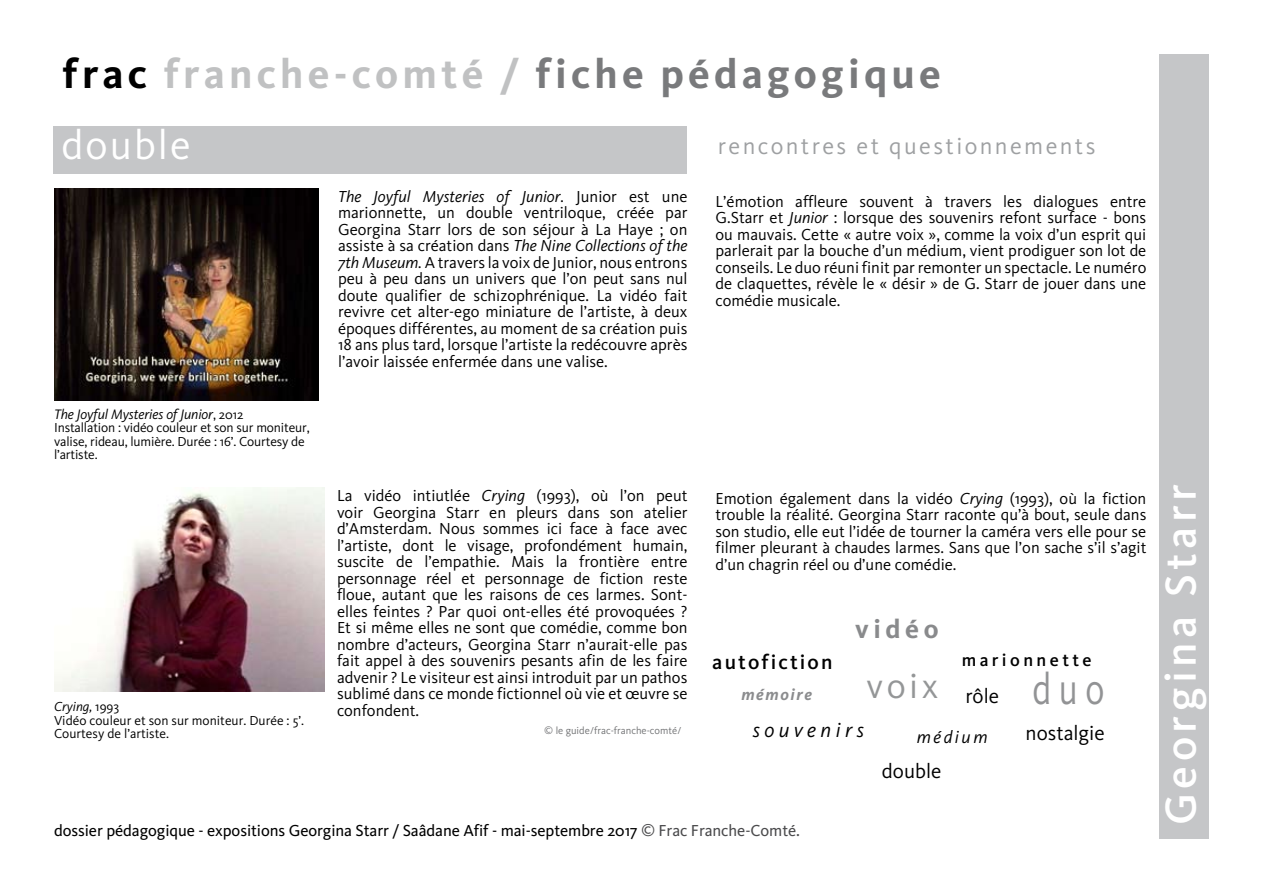
<style>
.page{position:relative;width:1263px;height:893px;background:#fff}
.page>*{position:absolute;margin:0;border:0;box-sizing:border-box;transform-origin:0 0}
.t1{font:500 45px "Kievit";letter-spacing:.1em;color:#fff}
.t2{font:45px "Kievit";color:#929395;scale:.8 1}
.t3{font:700 42px "Kievit";letter-spacing:.1em;color:#797a7c}
.t4{font:42px "Kievit";letter-spacing:.05em;color:#fff}
.t5{font:36px "Kievit";color:#949697}
.t6{font:700 27px "Kievit";letter-spacing:.17em;color:#898a8c}
.t7{font:24px "Kievit";letter-spacing:.1em;color:#9ea0a2}
.t8{font:21px "Kievit";color:#000}
.t9{font:500 21px "Kievit";letter-spacing:.1em;color:#000}
.t10{font:italic 21px "Kievit";letter-spacing:.21em;color:#000}
.t11{font:500 18px "Kievit";letter-spacing:.19em;color:#000}
.t12{font:italic 18px "Kievit";letter-spacing:.14em;color:#000}
.t13{font:16.5px/16.5px "Kievit";color:#000;text-align:justify}
.t14{font:16.5px "Kievit";letter-spacing:-.005em;color:#000}
.t15{font:italic 700 16.5px "Kievit";letter-spacing:.1em;color:#8b8c8e}
.t16{font:italic 14.25px "Kievit";letter-spacing:-.01em;color:#000}
.t17{font:13.5px/13.5px "Kievit";letter-spacing:-.01em;color:#000}
.t18{font:10.5px "Kievit";color:#727375}
.s1{color:#000}
.s2{color:#c0c1c2}
.s3{font-style:normal;font-size:13.5px}
.s4{font-style:italic}
.s5{color:#4b4b4d}
</style>
<div class="page">
<div style="left:1160px;top:54px;width:49px;height:785px;background:#c5c6c8"></div>
<img style="left:54px;top:487px;width:270px;height:204px">
<img style="left:54px;top:189px;width:265px;height:211px">
<div style="left:53px;top:126px;width:633px;height:47px;background:#c5c6c8"></div>
<h2 class="t3" style="left:63px;top:49px;width:880px"><span class="s1">frac</span> <span class="s2">franche-comté /</span> fiche pédagogique</h2>
<h2 class="t4" style="left:61px;top:122px;width:131px">double</h2>
<h3 class="t7" style="left:718px;top:133px;width:379px">rencontres et questionnements</h3>
<p class="t16" style="left:54px;top:405px;width:191px">The Joyful Mysteries of Junior<span class="s3">, 2012</span></p>
<p class="t17" style="left:54px;top:421px;width:257px">Installation : vidéo couleur et son sur moniteur, valise, rideau, lumière. Durée : 16’. Courtesy de l’artiste.</p>
<p class="t13" style="left:338px;top:188px;width:351px"><span class="s4">The Joyful Mysteries of Junior.</span> Junior est une marionnette, un double ventriloque, créée par Georgina Starr lors de son séjour à La Haye ; on assiste à sa création dans <span class="s4">The Nine Collections of the 7th Museum.</span> A travers la voix de Junior, nous entrons peu à peu dans un univers que l’on peut sans nul doute qualifier de schizophrénique. La vidéo fait revivre cet alter-ego miniature de l’artiste, à deux époques différentes, au moment de sa création puis 18 ans plus tard, lorsque l’artiste la redécouvre après l’avoir laissée enfermée dans une valise.</p>
<p class="t13" style="left:715px;top:193px;width:432px">L’émotion affleure souvent à travers les dialogues entre G.Starr et <span class="s4">Junior</span> : lorsque des souvenirs refont surface - bons ou mauvais. Cette « autre voix », comme la voix d’un esprit qui parlerait par la bouche d’un médium, vient prodiguer son lot de conseils. Le duo réuni finit par remonter un spectacle. Le numéro de claquettes, révèle le « désir » de G. Starr de jouer dans une comédie musicale.</p>
<p class="t13" style="left:715px;top:490px;width:432px">Emotion également dans la vidéo <span class="s4">Crying</span> (1993), où la fiction trouble la réalité. Georgina Starr raconte qu’à bout, seule dans son studio, elle eut l’idée de tourner la caméra vers elle pour se filmer pleurant à chaudes larmes. Sans que l’on sache s’il s’agit d’un chagrin réel ou d’une comédie.</p>
<h1 class="t1" style="left:1155px;top:825px;width:342px;rotate:-90deg">Georgina Starr</h1>
<p class="t13" style="left:337px;top:487px;width:352px">La vidéo intiutlée <span class="s4">Crying</span> (1993), où l’on peut voir Georgina Starr en pleurs dans son atelier d’Amsterdam. Nous sommes ici face à face avec l’artiste, dont le visage, profondément humain, suscite de l’empathie. Mais la frontière entre personnage réel et personnage de fiction reste floue, autant que les raisons de ces larmes. Sont&shy;elles feintes ? Par quoi ont-elles été provoquées ?<br>Et si même elles ne sont que comédie, comme bon nombre d’acteurs, Georgina Starr n’aurait-elle pas fait appel à des souvenirs pesants afin de les faire advenir ? Le visiteur est ainsi introduit par un pathos sublimé dans ce monde fictionnel où vie et œuvre se confondent.</p>
<h3 class="t6" style="left:855px;top:613px;width:85px">vidéo</h3>
<p class="t9" style="left:712px;top:650px;width:122px">autofiction</p>
<p class="t15" style="left:741px;top:685px;width:72px">mémoire</p>
<p class="t11" style="left:962px;top:650px;width:131px">marionnette</p>
<h1 class="t2" style="left:1032px;top:663px;width:91px">duo</h1>
<h3 class="t5" style="left:866px;top:666px;width:74px">voix</h3>
<p class="t12" style="left:917px;top:727px;width:72px">médium</p>
<p class="t8" style="left:965px;top:684px;width:35px">rôle</p>
<p class="t17" style="left:54px;top:700px;width:252px"><span class="s4">Crying,</span> 1993<br>Vidéo couleur et son sur moniteur. Durée : 5’.<br>Courtesy de l’artiste.</p>
<p class="t18" style="left:544px;top:725px;width:139px">© le guide/frac-franche-comté/</p>
<p class="t10" style="left:753px;top:718px;width:113px">souvenirs</p>
<p class="t8" style="left:1025px;top:722px;width:81px">nostalgie</p>
<p class="t8" style="left:882px;top:759px;width:61px">double</p>
<p class="t14" style="left:54px;top:821px;width:747px">dossier pédagogique - expositions Georgina Starr / Saâdane Afif - mai-septembre 2017 <span class="s5">© Frac Franche-Comté.</span></p>
</div>
